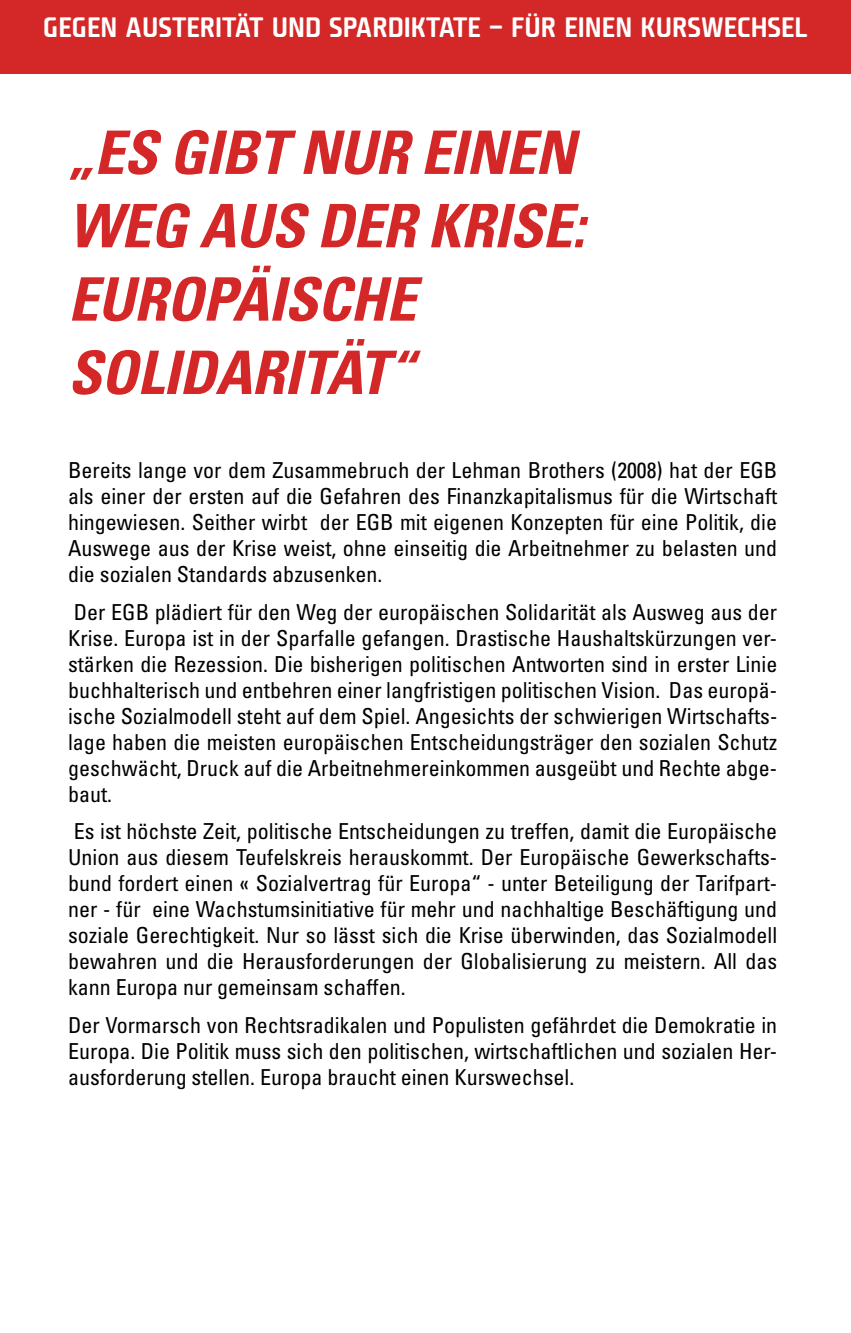
<style>
.page{position:relative;width:851px;height:1333px;background:#fff}
.page>*{position:absolute;margin:0;border:0;box-sizing:border-box;transform-origin:0 0}
.t1{font:italic 700 condensed 60px/73.4px "Univers LT Std";letter-spacing:-.01em;color:#d42727}
.t2{font:27.2px "Fishmonger MS";color:#fff}
.t3{font:condensed 22px/26px "Univers LT Std";color:#000;text-align:justify}
</style>
<div class="page">
<div style="left:0;top:0;width:850px;height:74px;background:#d42727"></div>
<p class="t2" style="left:43px;top:9px;width:765px">GEGEN AUSTERITÄT UND SPARDIKTATE – FÜR EINEN KURSWECHSEL</p>
<h1 class="t1" style="left:68px;top:116px;width:518px">„ES GIBT NUR EINEN<br>WEG AUS DER KRISE:<br>EUROPÄISCHE<br>SOLIDA RITÄT“</h1>
<p class="t3" style="left:68px;top:457px;width:710px;text-align:left">Bereits lange vor dem Zusammebruch der Lehman Brothers (2008) hat der EGB als einer der ersten auf die Gefahren des Finanzkapitalismus für die Wirtschaft hingewiesen. Seither wirbt der EGB mit eigenen Konzepten für eine Politik, die Auswege aus der Krise weist, ohne einseitig die Arbeitnehmer zu belasten und die sozialen Standards abzusenken.</p>
<p class="t3" style="left:68px;top:598px;width:710px">Der EGB plädiert für den Weg der europäischen Solidarität als Ausweg aus der Krise. Europa ist in der Sparfalle gefangen. Drastische Haushaltskürzungen ver&shy;stärken die Rezession. Die bisherigen politischen Antworten sind in erster Linie buchhalterisch und entbehren einer langfristigen politischen Vision. Das europä&shy;ische Sozialmodell steht auf dem Spiel. Angesichts der schwierigen Wirtschafts&shy;lage haben die meisten europäischen Entscheidungsträger den sozialen Schutz geschwächt, Druck auf die Arbeitnehmereinkommen ausgeübt und Rechte abge&shy;baut.</p>
<p class="t3" style="left:68px;top:818px;width:710px">Es ist höchste Zeit, politische Entscheidungen zu treffen, damit die Europäische Union aus diesem Teufelskreis herauskommt. Der Europäische Gewerkschafts&shy;bund fordert einen « Sozialvertrag für Europa“ - unter Beteiligung der Tarifpart&shy;ner - für eine Wachstumsinitiative für mehr und nachhaltige Beschäftigung und soziale Gerechtigkeit. N ur so lässt sich die Krise überwinden, das Sozialmodell bewahren und die Herausforderungen der Globalisierung zu meistern. All das kann Europa nur gemeinsam schaffen.</p>
<p class="t3" style="left:68px;top:1011px;width:710px">Der Vormarsch von Rechtsradikalen und Populisten gefährdet die Demokratie in Europa. Die Politik muss sich den politischen, wirtschaftlichen und sozialen Her&shy;ausforderung stellen. Europa braucht einen Kurswechsel.</p>
</div>
